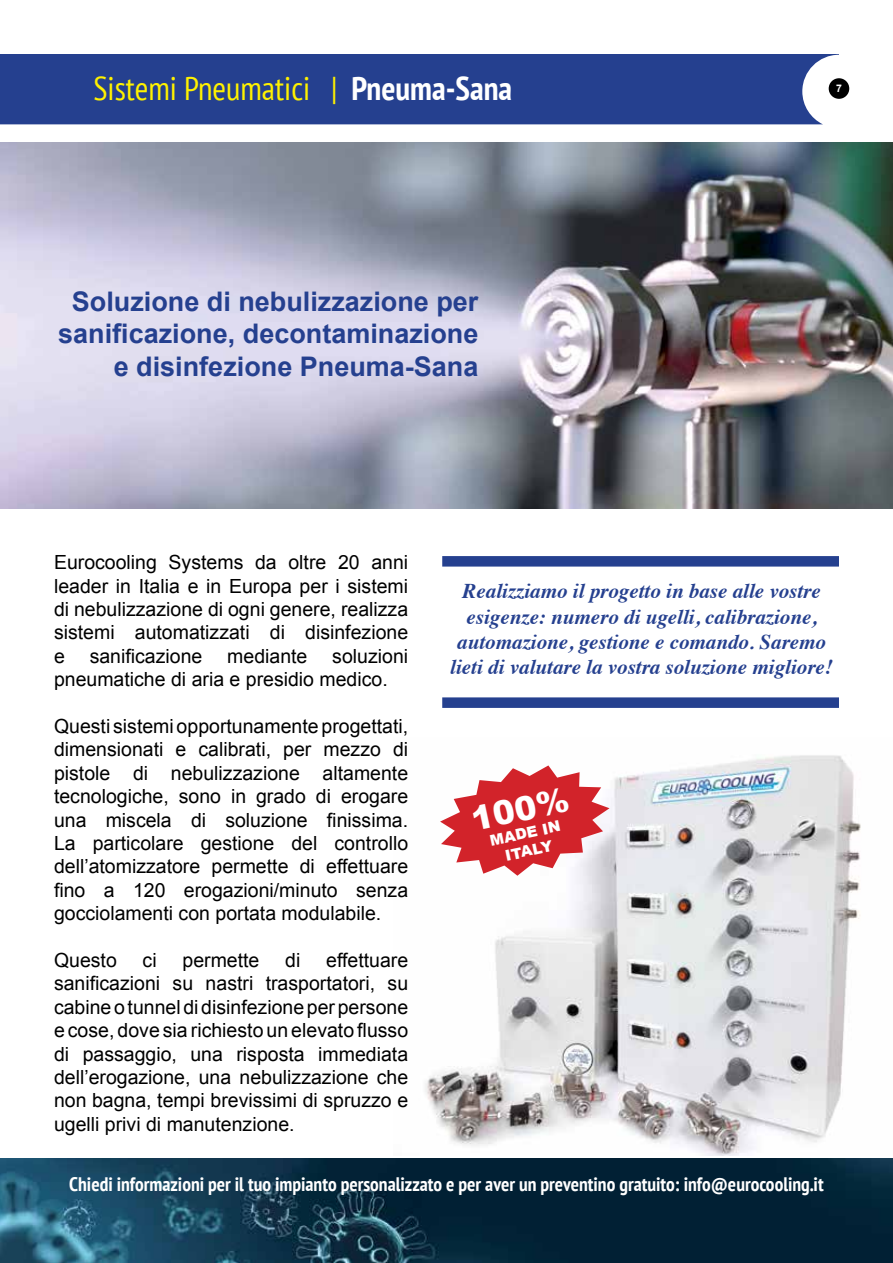
<style>
.page{position:relative;width:893px;height:1263px;background:#fff}
.page>*{position:absolute;margin:0;border:0;box-sizing:border-box;transform-origin:0 0}
.t1{font:condensed 33px "PT Sans";color:#fff200}
.t2{font:900 33px "Arial";color:#fff}
.t3{font:700 27px/32.4px "Arial";color:#25408f;text-align:right}
.t4{font:italic 700 21px/25.2px "Times";color:#25408f;text-align:center}
.t5{font:19.5px/23.4px "Arial";color:#000;text-align:justify}
.t6{font:700 condensed 19.5px "PT Sans";color:#fff}
.t7{font:900 15px/18px "Arial";color:#fff;text-align:center}
.t8{font:700 10.5px "Arial";color:#fff}
.s1{font-weight:700;color:#fff}
</style>
<div class="page">
<div style="left:829px;top:78px;width:20px;height:21px;background:#000;border-radius:50%"></div>
<img style="left:425px;top:755px;width:436px;height:400px">
<div style="left:0;top:54px;width:839px;height:70px;background:#25408f"></div>
<img style="left:0;top:142px;width:893px;height:366px">
<svg style="left:440px;top:765px;width:169px;height:111px"></svg>
<img style="left:0;top:1158px;width:893px;height:105px">
<div style="left:442px;top:556px;width:397px;height:11px;background:#25408f"></div>
<div style="left:442px;top:697px;width:397px;height:11px;background:#25408f"></div>
<h1 class="t1" style="left:94px;top:67px;width:420px">Sistemi Pneumatici | <span class="s1">Pneuma-Sana</span></h1>
<h2 class="t3" style="left:58px;top:286px;width:422px">Soluzione di nebulizzazione per sanificazione, decontaminazione e disinfezione Pneuma-Sana</h2>
<p class="t8" style="left:836px;top:81px;width:7px">7</p>
<p class="t5" style="left:54px;top:551px;width:356px">Eurocooling Systems da oltre 20 anni leader in Italia e in Europa per i sistemi di nebulizzazione di ogni genere, realizza sistemi automatizzati di disinfezione e</p>
<p class="t5" style="left:90px;top:644px;width:114px">sanificazione</p>
<p class="t5" style="left:227px;top:644px;width:82px">mediante</p>
<p class="t5" style="left:54px;top:644px;width:356px;text-indent:278px">soluzioni pneumatiche di aria e presidio medico.</p>
<p class="t5" style="left:54px;top:715px;width:356px">Questi sistemi opportunamente progettati, dimensionati e calibrati, per mezzo di pistole di nebulizzazione altamente tecnologiche, sono in grado di erogare una miscela di soluzione finissima.<br>La particolare gestione del controllo dell’atomizzatore permette di effettuare fino a 120 erogazioni/minuto senza gocciolamenti con portata modulabile.</p>
<p class="t5" style="left:54px;top:949px;width:64px">Questo</p>
<p class="t5" style="left:143px;top:949px;width:16px">ci</p>
<p class="t5" style="left:182px;top:949px;width:78px">permette</p>
<p class="t5" style="left:285px;top:949px;width:17px">di</p>
<p class="t5" style="left:54px;top:949px;width:356px;text-indent:272px">effettuare sanificazioni su nastri trasportatori, su cabine o tunnel di disinfezione per persone e cose, dove sia richiesto un elevato flusso di passaggio, una risposta immediata dell’erogazione, una nebulizzazione che non bagna, tempi brevissimi di spruzzo e ugelli privi di manutenzione.</p>
<p class="t4" style="left:450px;top:577px;width:384px">Realizziamo il progetto in base alle vostre esigenze: numero di ugelli, calibrazione, automazione, gestione e comando. Saremo lieti di valutare la vostra soluzione migliore!</p>
<h1 class="t2" style="left:467px;top:796px;width:101px;rotate:-12deg">100%</h1>
<p class="t7" style="left:488px;top:831px;width:65px;rotate:-12deg">MADE in<br>ITALY</p>
<p class="t6" style="left:69px;top:1171px;width:756px">Chiedi informazioni per il tuo impianto personalizzato e per aver un preventino gratuito: info@eurocooling.it</p>
</div>
